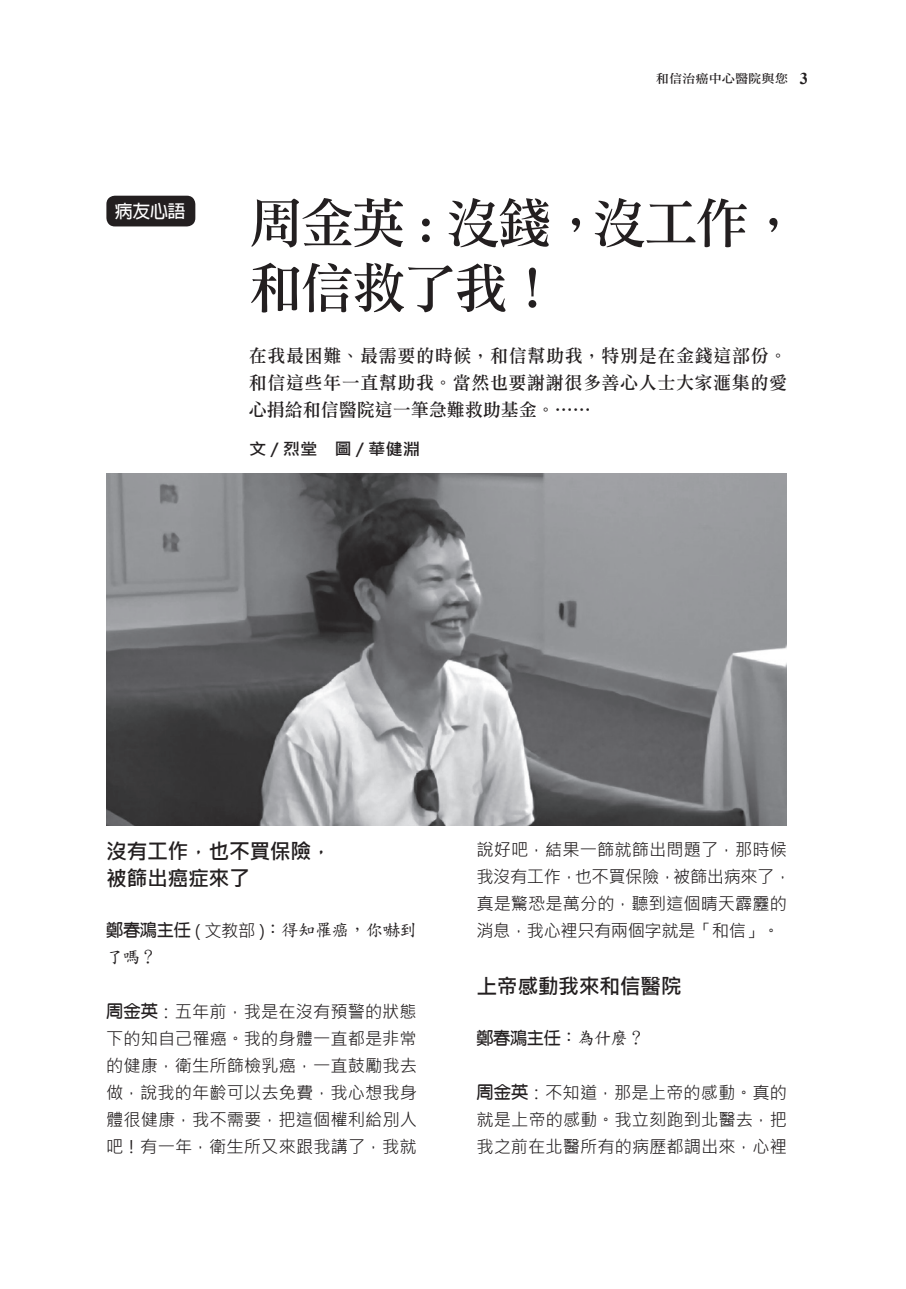
<style>
.page{position:relative;width:906px;height:1289px;background:#fff}
.page>*{position:absolute;margin:0;border:0;box-sizing:border-box;transform-origin:0 0}
.t1{font:54px/64.8px "DF Li Song W5 WIN BF";letter-spacing:-.05em;color:#231f20}
.t2{font:700 21px/27px "Microsoft Jheng Hei";letter-spacing:-.025em;color:#231f20}
.t3{font:18px/27px "DF Li Song W5 WIN BF";letter-spacing:.035em;color:#231f20;text-align:justify}
.t4{font:700 18px "Adobe Fan Heiti Std";color:#fff}
.t5{font:17.25px/27px "Microsoft Jheng Hei";letter-spacing:.005em;color:#231f20;text-align:justify}
.t6{font:17.25px/27px "DF Kai Shu SB Estd BF";letter-spacing:-.02em;color:#231f20}
.t7{font:17.25px "DF Yuan W7 WINP BF";letter-spacing:-.025em;color:#231f20}
.t8{font:700 16.5px "Microsoft Jheng Hei";color:#231f20;scale:1.05 1}
.t9{font:12px "DF Li Song W5 WIN BF";color:#231f20;scale:1.1 1}
.s1{font-family:"Times New Roman";font-weight:700;font-size:16.5px}
.s2{font-family:"DF Yuan W7 WINP BF"}
.s3{font-family:"Microsoft Jheng Hei"}
.s4{font-family:"DF Kai Shu SB Estd BF"}
</style>
<div class="page">
<div style="left:106px;top:196px;width:89px;height:30px;background:#231f20;border-radius:9px"></div>
<img style="left:106px;top:473px;width:681px;height:352px">
<p class="t4" style="left:115px;top:200px;width:72px">病友心語</p>
<p class="t9" style="left:656px;top:72px;width:140px">和信治癌中心醫院與您 <span class="s1">3</span></p>
<h1 class="t1" style="left:249px;top:190px;width:553px">周金英 : 沒錢，沒工作，和信救了我！</h1>
<p class="t3" style="left:249px;top:342px;width:540px">在我最困難、最需要的時候，和信幫助我，特別是在金錢這部份。和信這些年一直幫助我。當然也要謝謝很多善心人士大家滙集的愛心捐給和信醫院這一筆急難救助基金。……</p>
<p class="t8" style="left:249px;top:439px;width:165px">文 / 烈堂　圖 / 華健淵</p>
<p class="t2" style="left:106px;top:837px;width:227px">沒有工作，也不買保險，被篩出癌症來了</p>
<p class="t6" style="left:106px;top:916px;width:312px"><span class="s2">鄭春鴻主任</span> <span class="s3">( 文教部 )</span>：得知罹癌，你嚇到了嗎？</p>
<p class="t5" style="left:106px;top:997px;width:312px"><span class="s2">周金英</span>：五年前，我是在沒有預警的狀態下的知自己罹癌。我的身體一直都是非常的健康，衛生所篩檢乳癌，一直鼓勵我去做，說我的年齡可以去免費，我心想我身體很健康，我不需要，把這個權利給別人吧！有一年，衛生所又來跟我講了，我就</p>
<p class="t5" style="left:476px;top:835px;width:316px;text-align:left">說好吧，結果一篩就篩出問題了，那時候我沒有工作，也不買保險，被篩出病來了，真是驚恐是萬分的，聽到這個晴天霹靂的消息，我心裡只有兩個字就是「和信」。</p>
<p class="t2" style="left:476px;top:972px;width:207px">上帝感動我來和信醫院</p>
<p class="t7" style="left:476px;top:1029px;width:170px">鄭春鴻主任<span class="s4">：為什麼？</span></p>
<p class="t5" style="left:476px;top:1078px;width:312px"><span class="s2">周金英</span>：不知道，那是上帝的感動。真的就是上帝的感動。我立刻跑到北醫去，把我之前在北醫所有的病歷都調出來，心裡</p>
</div>
